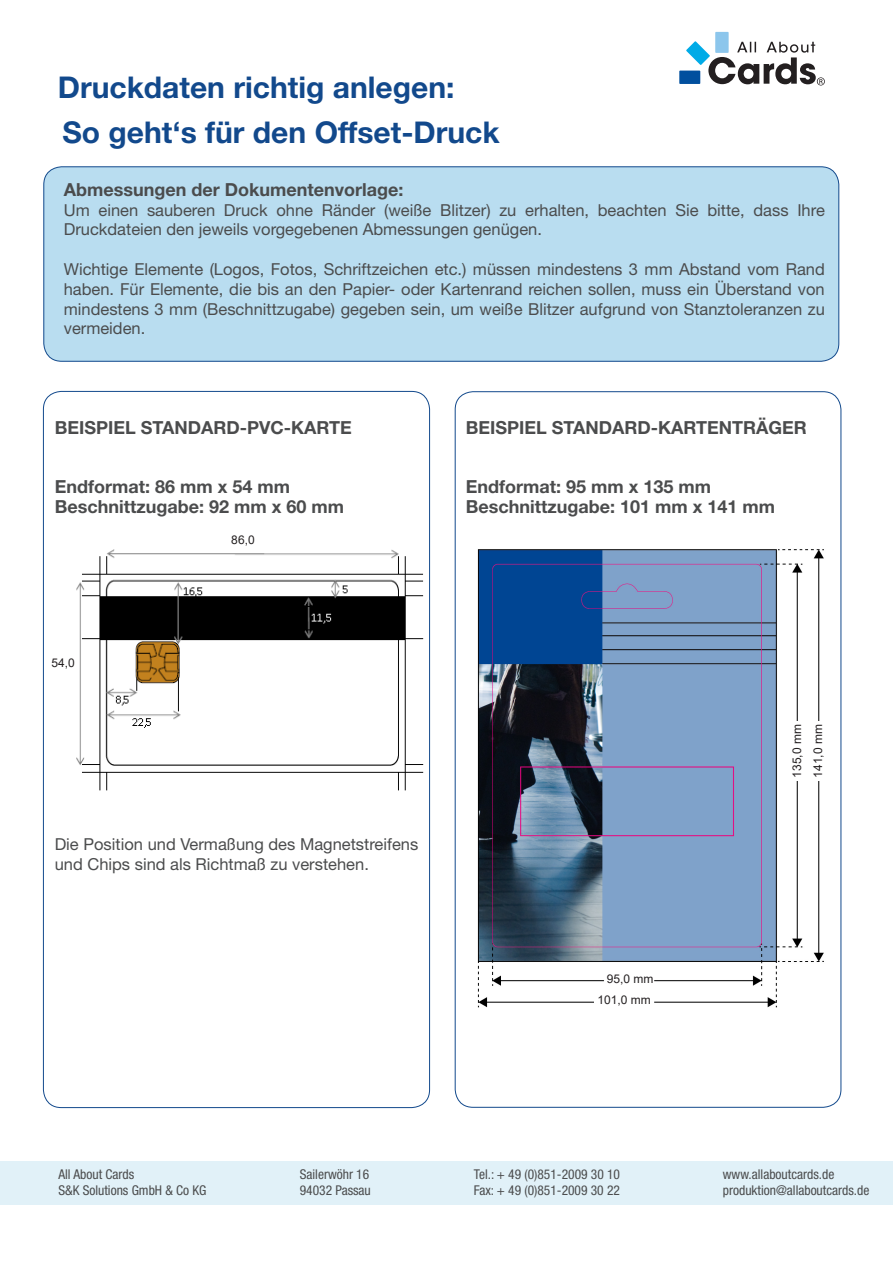
<style>
.page{position:relative;width:893px;height:1263px;background:#fff}
.page>*{position:absolute;margin:0;border:0;box-sizing:border-box;transform-origin:0 0}
.t1{font:700 30px "Helvetica Neue LT Std";color:#12498c}
.t2{font:700 18px "Helvetica Neue LT Std";color:#4b4c4d}
.t3{font:16.5px/19.8px "Helvetica Neue LT Std";color:#4b4c4d}
.t4{font:condensed 13.5px "Helvetica Neue LT Std";color:#4b4c4d}
.t5{font:12px "Arial";color:#231f20}
</style>
<div class="page">
<div style="left:0;top:1161px;width:893px;height:44px;background:#e1f1f8"></div>
<div style="left:715px;top:32px;width:14px;height:21px;background:#8cc6ec"></div>
<svg style="left:686px;top:41px;width:139px;height:44px"></svg>
<div style="left:679px;top:71px;width:21px;height:13px;background:#014f9e"></div>
<img style="left:76px;top:549px;width:348px;height:242px">
<div style="left:52px;top:658px;width:26px;height:13px;background:#fff"></div>
<div style="left:44px;top:167px;width:795px;height:194px;background:#b9ddf0;border-radius:18px"></div>
<div style="left:44px;top:167px;width:795px;height:194px;border:1px solid #12498c;border-radius:18px"></div>
<img style="left:477px;top:549px;width:347px;height:459px">
<div style="left:607px;top:974px;width:47px;height:13px;background:#fff"></div>
<div style="left:594px;top:995px;width:60px;height:17px;background:#fff"></div>
<div style="left:792px;top:721px;width:17px;height:60px;background:#fff"></div>
<div style="left:813px;top:721px;width:17px;height:60px;background:#fff"></div>
<p class="t1" style="left:58px;top:69px;width:398px">Druckdaten richtig anlegen:</p>
<p class="t1" style="left:62px;top:114px;width:439px">So geht‘s für den Offset-Druck</p>
<p class="t2" style="left:64px;top:178px;width:341px">Abmessungen der Dokumentenvorlage:</p>
<p class="t3" style="left:64px;top:199px;width:763px">Um einen sauberen Druck ohne Ränder (weiße Blitzer) zu erhalten, beachten Sie bitte, dass Ihre<br>Druckdateien den jeweils vorgegebenen Abmessungen genügen.</p>
<p class="t3" style="left:64px;top:259px;width:763px;text-align:justify">Wichtige Elemente (Logos, Fotos, Schriftzeichen etc.) müssen mindestens 3 mm Abstand vom Rand haben. Für Elemente, die bis an den Papier- oder Kartenrand reichen sollen, muss ein Überstand von mindestens 3 mm (Beschnittzugabe) gegeben sein, um weiße Blitzer aufgrund von Stanztoleranzen zu vermeiden.</p>
<p class="t2" style="left:55px;top:416px;width:298px">BEISPIEL STANDARD-PVC-KARTE</p>
<p class="t2" style="left:55px;top:476px;width:237px">Endformat: 86 mm x 54 mm</p>
<p class="t2" style="left:55px;top:495px;width:291px">Beschnittzugabe: 92 mm x 60 mm</p>
<p class="t5" style="left:52px;top:654px;width:25px">54,0</p>
<p class="t5" style="left:231px;top:531px;width:25px">86,0</p>
<p class="t3" style="left:55px;top:834px;width:365px">Die Position und Vermaßung des Magnetstreifens und Chips sind als Richtmaß zu verstehen.</p>
<p class="t2" style="left:466px;top:416px;width:342px">BEISPIEL STANDARD-KARTENTRÄGER</p>
<p class="t2" style="left:466px;top:476px;width:247px">Endformat: 95 mm x 135 mm</p>
<p class="t2" style="left:466px;top:495px;width:311px">Beschnittzugabe: 101 mm x 141 mm</p>
<p class="t5" style="left:607px;top:970px;width:48px">95,0 mm</p>
<p class="t5" style="left:597px;top:992px;width:55px">101,0 mm</p>
<p class="t5" style="left:789px;top:778px;width:55px;rotate:-90deg">135,0 mm</p>
<p class="t5" style="left:809px;top:778px;width:55px;rotate:-90deg">141,0 mm</p>
<p class="t4" style="left:58px;top:1166px;width:77px">All About Cards</p>
<p class="t4" style="left:58px;top:1183px;width:149px">S&amp;K Solutions GmbH &amp; Co KG</p>
<p class="t4" style="left:300px;top:1166px;width:71px">Sailerwöhr 16</p>
<p class="t4" style="left:300px;top:1183px;width:73px">94032 Passau</p>
<p class="t4" style="left:474px;top:1166px;width:148px">Tel.: + 49 (0)851-2009 30 10</p>
<p class="t4" style="left:474px;top:1183px;width:148px">Fax: + 49 (0)851-2009 30 22</p>
<p class="t4" style="left:723px;top:1166px;width:113px">www.allaboutcards.de</p>
<p class="t4" style="left:723px;top:1183px;width:148px">produktion@allaboutcards.de</p>
</div>
